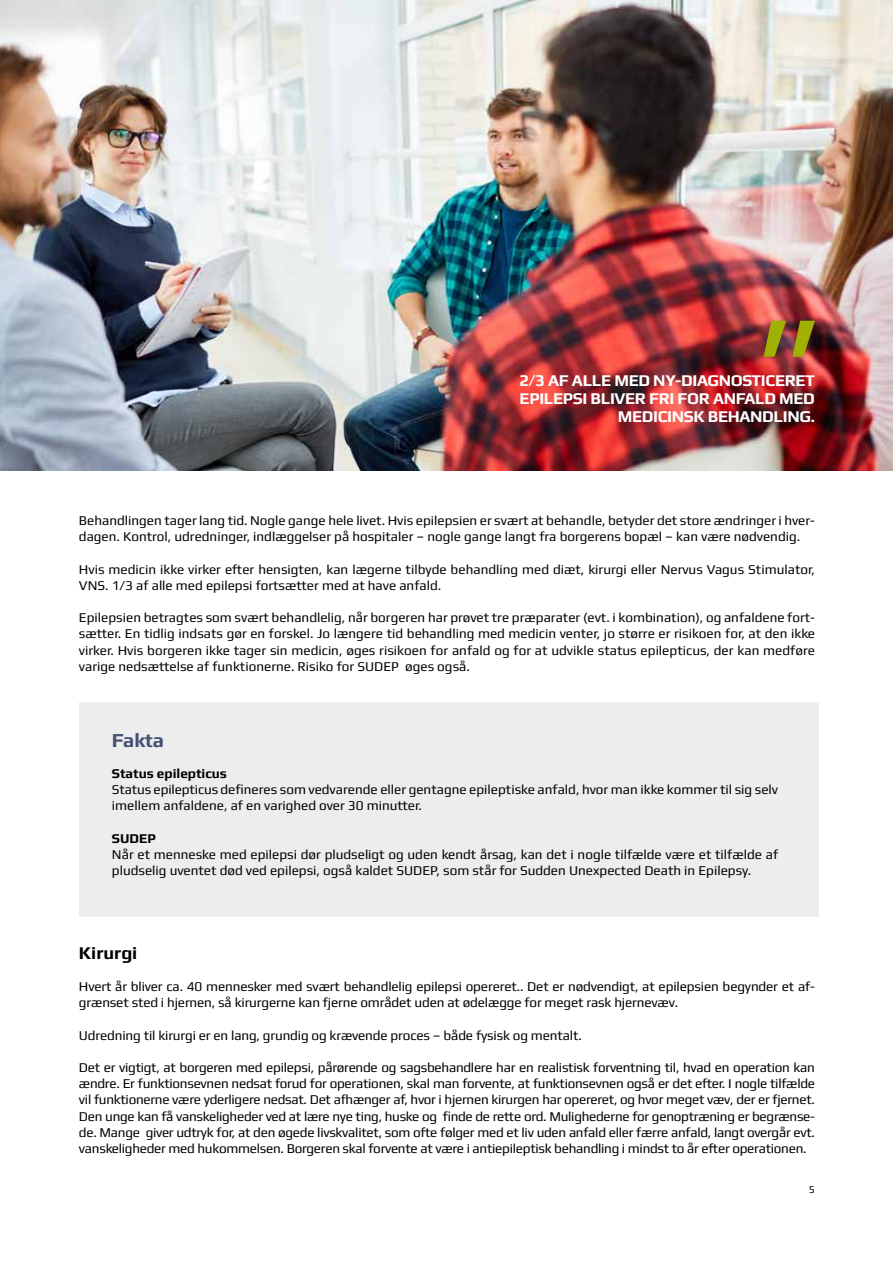
<style>
.page{position:relative;width:893px;height:1263px;background:#fff}
.page>*{position:absolute;margin:0;border:0;box-sizing:border-box;transform-origin:0 0}
.t1{font:700 19.95px "Play";letter-spacing:-.01em;color:#445074}
.t2{font:700 18px "Play";color:#000}
.t3{font:700 16.5px/18px "Play";letter-spacing:-.02em;color:#fff;text-align:right}
.t4{font:13.5px/16.2px "Play";color:#000}
.t5{font:700 13.5px "Play";color:#000}
.t6{font:10.5px "Play";color:#000}
</style>
<div class="page">
<img style="left:0;top:0;width:893px;height:471px">
<svg style="left:764px;top:321px;width:51px;height:36px;background:#8a701c"></svg>
<div style="left:79px;top:702px;width:739px;height:215px;background:#ededed"></div>
<p class="t3" style="left:519px;top:372px;width:297px">2/3 AF ALLE MED NY-DIAGNOSTICERET<br>EPILEPSI BLIVER FRI FOR ANFALD MED<br>MEDICINSK BEHANDLING.</p>
<p class="t4" style="left:79px;top:513px;width:738px">Behandlingen tager lang tid. Nogle gange hele livet. Hvis epilepsien er svært at behandle, betyder det store ændringer i hver&shy;dagen. Kontrol, udredninger, indlæggelser på hospitaler – nogle gange langt fra borgerens bopæl – kan være nødvendig.</p>
<p class="t4" style="left:79px;top:562px;width:737px">Hvis medicin ikke virker efter hensigten, kan lægerne tilbyde behandling med diæt, kirurgi eller Nervus Vagus Stimulator,<br>VNS. 1/3 af alle med epilepsi fortsætter med at have anfald.</p>
<p class="t4" style="left:79px;top:610px;width:738px;text-align:justify">Epilepsien betragtes som svært behandlelig, når borgeren har prøvet tre præparater (evt. i kombination), og anfaldene fort&shy;sætter. En tidlig indsats gør en forskel. Jo længere tid behandling med medicin venter, jo større er risikoen for, at den ikke virker. Hvis borgeren ikke tager sin medicin, øges risikoen for anfald og for at udvikle status epilepticus, der kan medføre varige nedsættelse af funktionerne. Risiko for SUDEP øges også.</p>
<h1 class="t1" style="left:112px;top:731px;width:54px">Fakta</h1>
<p class="t5" style="left:112px;top:767px;width:117px">Status epilepticus</p>
<p class="t4" style="left:112px;top:781px;width:668px">Status epilepticus de昀椀neres som vedvarende eller gentagne epileptiske anfald, hvor man ikke kommer til sig selv imellem anfaldene, af en varighed over 30 minutter.</p>
<p class="t5" style="left:112px;top:832px;width:45px">SUDEP</p>
<p class="t4" style="left:112px;top:847px;width:668px">Når et menneske med epilepsi dør pludseligt og uden kendt årsag, kan det i nogle tilfælde være et tilfælde af pludselig uventet død ved epilepsi, også kaldet SUDEP, som står for Sudden Unexpected Death in Epilepsy.</p>
<h2 class="t2" style="left:79px;top:944px;width:60px">Kirurgi</h2>
<p class="t4" style="left:79px;top:979px;width:737px">Hvert år bliver ca. 40 mennesker med svært behandlelig epilepsi opereret.. Det er nødvendigt, at epilepsien begynder et af&shy;grænset sted i hjernen, så kirurgerne kan fjerne området uden at ødelægge for meget rask hjernevæv.</p>
<p class="t4" style="left:79px;top:1028px;width:504px">Udredning til kirurgi er en lang, grundig og krævende proces – både fysisk og mentalt.</p>
<p class="t4" style="left:79px;top:1060px;width:738px;text-align:justify">Det er vigtigt, at borgeren med epilepsi, pårørende og sagsbehandlere har en realistisk forventning til, hvad en operation kan ændre. Er funktionsevnen nedsat forud for operationen, skal man forvente, at funktionsevnen også er det efter. I nogle tilfælde vil funktionerne være yderligere nedsat. Det afhænger af, hvor i hjernen kirurgen har opereret, og hvor meget væv, der er fjernet.<br>Den unge kan få vanskeligheder ved at lære nye ting, huske og 昀椀nde de rette ord. Mulighederne for genoptræning er begrænse&shy;de. Mange giver udtryk for, at den øgede livskvalitet, som ofte følger med et liv uden anfald eller færre anfald, langt overgår evt. vanskeligheder med hukommelsen. Borgeren skal forvente at være i antiepileptisk behandling i mindst to år efter operationen.</p>
<p class="t6" style="left:809px;top:1185px;width:8px">5</p>
</div>
